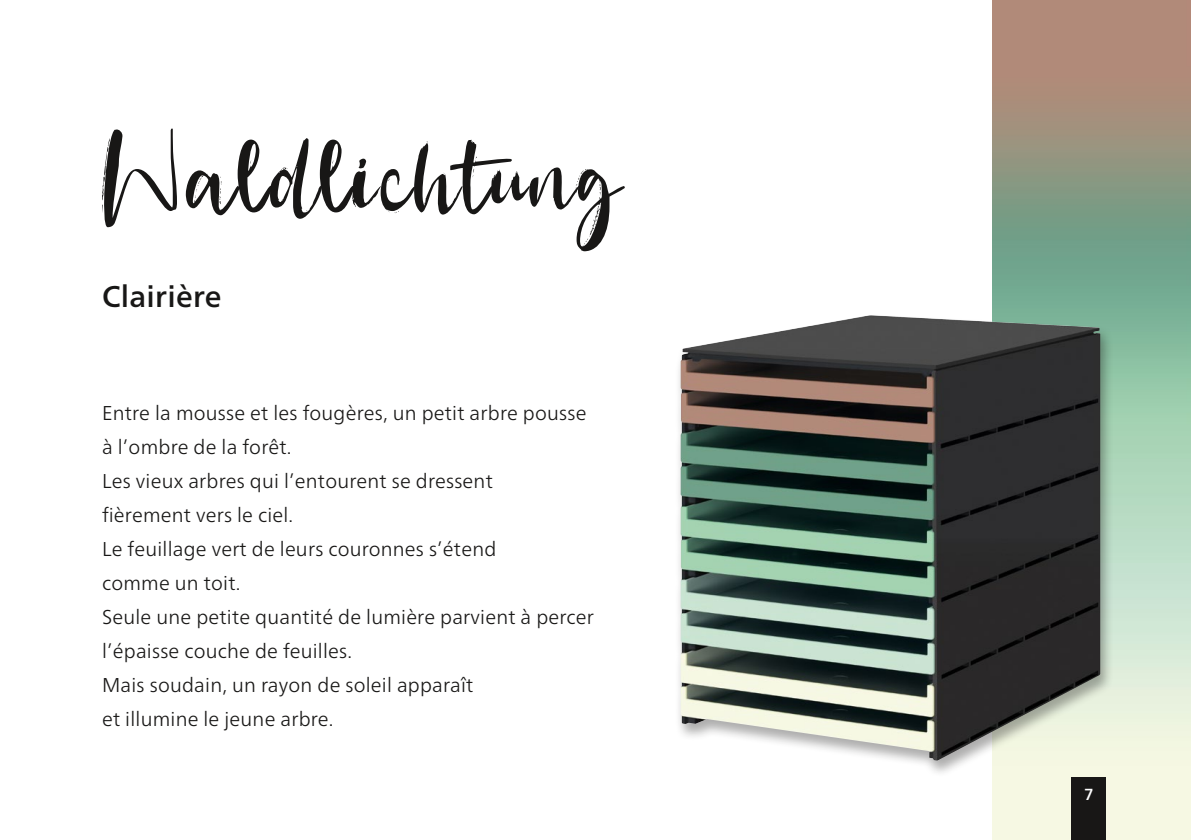
<style>
.page{position:relative;width:1191px;height:840px;background:#fff}
.page>*{position:absolute;margin:0;border:0;box-sizing:border-box;transform-origin:0 0}
.t1{font:140px "Best Ever";letter-spacing:.01em;color:#181716}
.t2{font:500 30px "Frutiger Neue LT Pro";letter-spacing:.01em;color:#181716}
.t3{font:300 20px/34px "Frutiger Neue LT Pro";letter-spacing:.01em;color:#181716}
.t4{font:500 16px "Frutiger Neue LT Pro";color:#fff}
</style>
<div class="page">
<div style="left:1071px;top:777px;width:35px;height:62px;background:#181716"></div>
<div style="left:675px;top:313px;width:438px;height:463px;background:#181716;opacity:.35"></div>
<img style="left:680px;top:315px;width:420px;height:445px">
<h1 class="t1" style="left:102px;top:102px;width:521px">Waldlichtung</h1>
<h2 class="t2" style="left:102px;top:278px;width:121px">Clairière</h2>
<p class="t3" style="left:102px;top:396px;width:493px">Entre la mousse et les fougères, un petit arbre pousse à l’ombre de la forêt.<br>Les vieux arbres qui l’entourent se dressent<br>fièrement vers le ciel.<br>Le feuillage vert de leurs couronnes s’étend<br>comme un toit.<br>Seule une petite quantité de lumière parvient à percer l’épaisse couche de feuilles.<br>Mais soudain, un rayon de soleil apparaît<br>et illumine le jeune arbre.</p>
<p class="t4" style="left:1084px;top:784px;width:10px">7</p>
</div>
